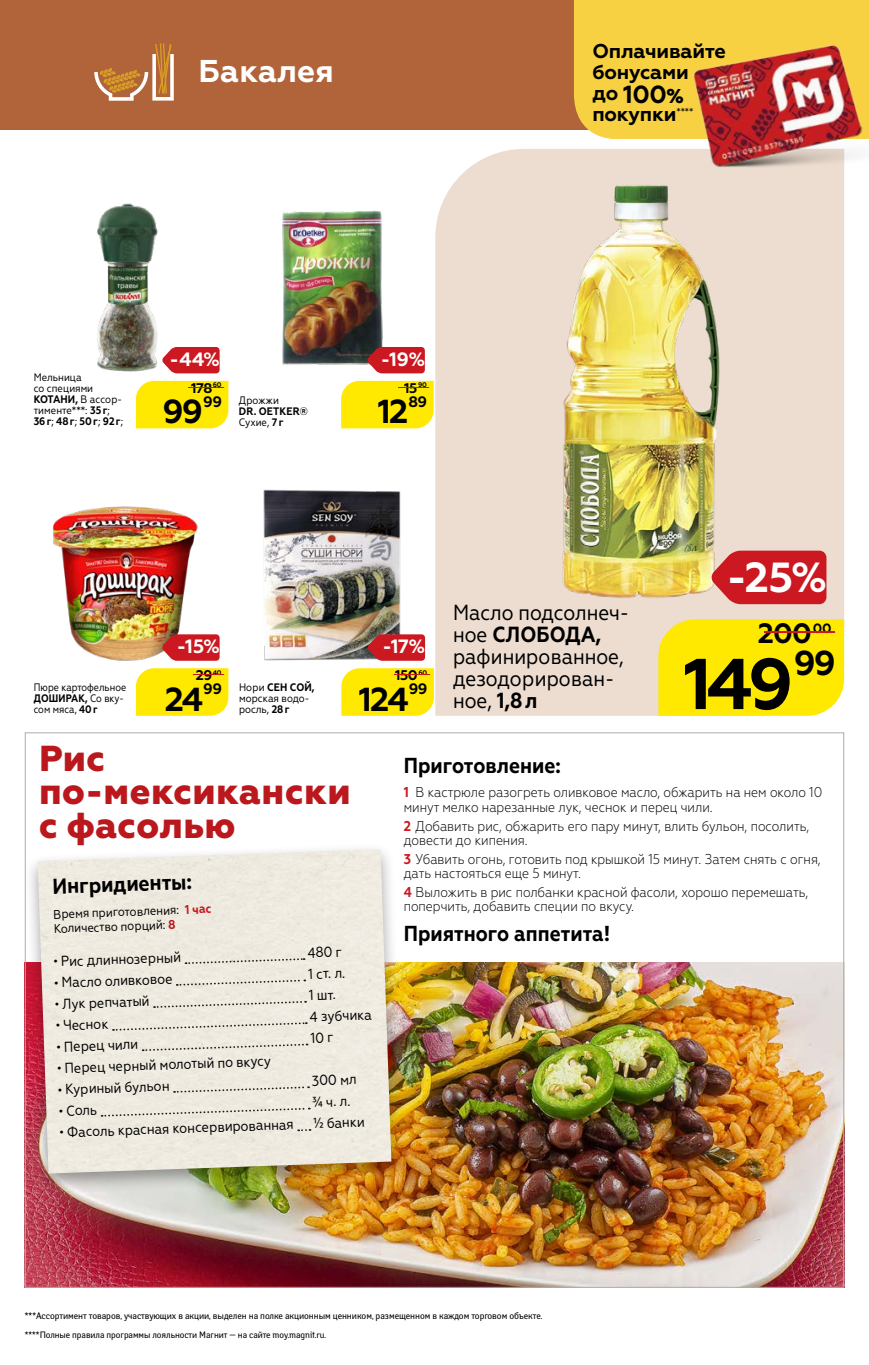
<style>
.page{position:relative;width:869px;height:1365px;background:#fff}
.page>*{position:absolute;margin:0;border:0;box-sizing:border-box;transform-origin:0 0}
.Цена_больше{font:700 71.75px "Geometria";color:#000}
.Скидка_больше{font:700 42px "Geometria";color:#fff}
.t1{font:800 36.05px/33.4px "Geometria";letter-spacing:.01em;color:#bb181d}
.Цена_коп_больше{font:700 34.48px "Geometria";color:#000}
.Цена{font:700 33.25px "Geometria";letter-spacing:-.055em;color:#000}
.t2{font:700 31.5px "Geometria";color:#fff}
.Цена_старая_больше{font:700 28px "Geometria";color:#000}
.t3{font:700 24.68px "Geometria";color:#000}
.t4{font:21.88px/21.9px "Geometria Narrow";color:#000}
.t5{font:700 21.7px "Geometria Narrow";color:#000}
.t6{font:700 19.95px/21px "Geometria";letter-spacing:-.01em;color:#000}
.Скидка{font:700 19.25px "Geometria";color:#fff}
.Цена_коп{font:700 15.05px "Geometria";letter-spacing:-.04em;color:#000}
.t7{font:14.53px "Geometria Narrow";color:#000}
.t8{font:300 14.17px/14.2px "Geometria Narrow";color:#000}
.Цена_старая{font:700 14px "Geometria";letter-spacing:-.03em;color:#000}
.Цена_старая_коп_боль{font:700 13.47px "Geometria";color:#000}
.t9{font:12.6px/14.5px "Geometria Narrow";color:#000}
.t10{font:10.85px/10.8px "Geometria Narrow";color:#000}
.t11{font:10.85px/10.8px "Geometria Narrow";color:#000;scale:.96 1}
.t12{font:9.45px "Yanus C";letter-spacing:-.005em;color:#000;scale:.95 1}
.t13{font:9.28px "Yanus C";letter-spacing:-.005em;color:#000;scale:.95 1}
.t14{font:7px "Geometria Narrow";color:#000}
.Цена_старая_коп{font:700 6.65px "Geometria";letter-spacing:-.03em;color:#000}
.s1{font-size:19.95px}
.s2{font-weight:800;font-size:19.95px}
.s3{font-weight:700}
.s4{font-weight:700;color:#cb1821}
.s5{font-weight:700;color:#bb181d}
.s6{font-size:12.6px}
</style>
<div class="page">
<img style="left:97px;top:203px;width:118px;height:171px">
<svg style="left:162px;top:347px;width:57px;height:26px"></svg>
<div style="left:136px;top:381px;width:92px;height:47px;background:#ffe900"></div>
<hr style="left:189px;top:387px;width:35px;height:1px;background:#cb1821">
<img style="left:53px;top:506px;width:157px;height:155px">
<svg style="left:162px;top:634px;width:57px;height:26px"></svg>
<div style="left:136px;top:668px;width:92px;height:47px;background:#ffe900"></div>
<hr style="left:193px;top:674px;width:31px;height:1px;background:#cb1821">
<img style="left:282px;top:210px;width:101px;height:155px">
<svg style="left:367px;top:347px;width:57px;height:26px"></svg>
<div style="left:341px;top:381px;width:92px;height:47px;background:#ffe900"></div>
<hr style="left:398px;top:387px;width:31px;height:1px;background:#cb1821">
<img style="left:263px;top:489px;width:155px;height:172px">
<svg style="left:367px;top:634px;width:58px;height:26px;background:#c12229"></svg>
<div style="left:341px;top:668px;width:92px;height:47px;background:#ffe900"></div>
<hr style="left:394px;top:674px;width:35px;height:1px;background:#cb1821">
<div style="left:435px;top:149px;width:408px;height:566px;background:#edddd0"></div>
<img style="left:435px;top:178px;width:408px;height:431px">
<svg style="left:710px;top:550px;width:116px;height:54px;background:#ce2e34"></svg>
<div style="left:658px;top:619px;width:185px;height:96px;background:#ffe900"></div>
<hr style="left:764px;top:631px;width:70px;height:2px;background:#cb1821">
<img style="left:27px;top:962px;width:814px;height:323px">
<div style="left:25px;top:842px;width:380px;height:352px;background:#000;opacity:.36"></div>
<img style="left:38px;top:849px;width:353px;height:324px">
<svg style="left:185px;top:957px;width:119px;height:7px"></svg>
<svg style="left:177px;top:978px;width:128px;height:8px"></svg>
<svg style="left:154px;top:999px;width:152px;height:9px"></svg>
<svg style="left:174px;top:1085px;width:135px;height:8px"></svg>
<svg style="left:101px;top:1106px;width:208px;height:11px;background:#e1ded3"></svg>
<svg style="left:298px;top:1128px;width:12px;height:3px"></svg>
<div style="left:0;top:0;width:868px;height:129px;background:#b16439"></div>
<svg style="left:94px;top:43px;width:80px;height:58px"></svg>
<div style="left:573px;top:0;width:295px;height:139px;background:#f8d143"></div>
<img style="left:651px;top:34px;width:217px;height:140px">
<svg style="left:113px;top:1021px;width:220px;height:30px;background:#e6e2d8"></svg>
<p class="t2" style="left:198px;top:52px;width:137px">Бакалея</p>
<p class="t6" style="left:592px;top:41px;width:135px">Оплачивайте бонусами</p>
<p class="t3" style="left:592px;top:79px;width:92px"><span class="s1">до</span> 100<span class="s2">%</span></p>
<p class="t6" style="left:592px;top:103px;width:102px">покупки<sup>****</sup></p>
<p class="t10" style="left:34px;top:372px;width:91px">Мельница<br>со специями<br><span class="s3">КОТАНИ,</span> В ассор&shy;тименте***: <span class="s3">35 г</span>;<br><span class="s3">36 г</span>; <span class="s3">48 г</span>; <span class="s3">50 г</span>; <span class="s3">92 г</span>;</p>
<p class="Скидка" style="left:169px;top:348px;width:52px">-44%</p>
<p class="Цена_старая" style="left:191px;top:379px;width:23px">178</p>
<p class="Цена_старая_коп" style="left:213px;top:381px;width:10px">60</p>
<p class="Цена" style="left:162px;top:392px;width:42px">99</p>
<p class="Цена_коп" style="left:203px;top:392px;width:20px">99</p>
<p class="t10" style="left:239px;top:395px;width:70px">Дрожжи<br><span class="s3">DR. OETKER®<br></span>Сухие, <span class="s3">7 г</span></p>
<p class="Скидка" style="left:381px;top:348px;width:46px">-19%</p>
<p class="Цена_старая" style="left:404px;top:379px;width:15px">15</p>
<p class="Цена_старая_коп" style="left:418px;top:381px;width:10px">90</p>
<p class="Цена" style="left:378px;top:392px;width:32px">12</p>
<p class="Цена_коп" style="left:408px;top:392px;width:20px">89</p>
<p class="t11" style="left:34px;top:682px;width:98px">Пюре картофельное<br><span class="s3">ДОШИРАК,</span> Со вку&shy;сом мяса, <span class="s3">40 г</span></p>
<p class="Скидка" style="left:177px;top:635px;width:45px">-15%</p>
<p class="Цена_старая" style="left:196px;top:666px;width:18px">29</p>
<p class="Цена_старая_коп" style="left:213px;top:668px;width:10px">40</p>
<p class="Цена" style="left:165px;top:679px;width:40px">24</p>
<p class="Цена_коп" style="left:203px;top:679px;width:20px">99</p>
<p class="t10" style="left:239px;top:682px;width:77px">Нори <span class="s3">СЕН СОЙ, </span>морская водо&shy;росль, <span class="s3">28 г</span></p>
<p class="Скидка" style="left:382px;top:635px;width:44px">-17%</p>
<p class="Цена_старая" style="left:395px;top:666px;width:24px">150</p>
<p class="Цена_старая_коп" style="left:418px;top:668px;width:10px">60</p>
<p class="Цена" style="left:358px;top:679px;width:51px">124</p>
<p class="Цена_коп" style="left:408px;top:679px;width:20px">99</p>
<p class="t4" style="left:453px;top:602px;width:178px">Масло подсолнеч&shy;ное <span class="s3">СЛОБОДА, </span>рафинированное, дезодорирован&shy;ное, <span class="s3">1,8 л</span></p>
<p class="t14" style="left:446px;top:651px;width:59px">низ всей подукции</p>
<p class="Скидка_больше" style="left:726px;top:552px;width:102px">-25%</p>
<p class="Цена_старая_больше" style="left:757px;top:616px;width:55px">200</p>
<p class="Цена_старая_коп_боль" style="left:812px;top:619px;width:20px">00</p>
<p class="Цена_больше" style="left:683px;top:641px;width:111px">149</p>
<p class="Цена_коп_больше" style="left:793px;top:642px;width:43px">99</p>
<p class="t1" style="left:39px;top:742px;width:313px">Рис по-мексикански с фасолью</p>
<p class="t5" style="left:52px;top:873px;width:141px;rotate:-2deg">Ингридиенты:</p>
<p class="t9" style="left:53px;top:906px;width:159px;rotate:-2deg">Время приготовления: <span class="s4">1 час<br></span>Количество порций: <span class="s5">8</span></p>
<p class="t7" style="left:53px;top:952px;width:129px;rotate:-2deg"><span class="s6">•</span> Рис длиннозерный</p>
<p class="t7" style="left:307px;top:943px;width:36px;rotate:-2deg">480 г</p>
<p class="t7" style="left:54px;top:974px;width:120px;rotate:-2deg"><span class="s6">•</span> Масло оливковое</p>
<p class="t7" style="left:308px;top:965px;width:43px;rotate:-2deg">1 ст.л.</p>
<p class="t5" style="left:403px;top:752px;width:158px">Приготовление:</p>
<p class="t8" style="left:403px;top:785px;width:420px"><span class="s4">1</span> В кастрюле разогреть оливковое масло, обжарить на нем около 10 минут мелко нарезанные лук, чеснок и перец чили.</p>
<p class="t8" style="left:403px;top:818px;width:407px"><span class="s4">2</span> Добавить рис, обжарить его пару минут, влить бульон, посолить, довести до кипения.</p>
<p class="t8" style="left:403px;top:851px;width:418px"><span class="s4">3</span> Убавить огонь, готовить под крышкой 15 минут. Затем снять с огня, дать настояться еще 5 минут.</p>
<p class="t8" style="left:403px;top:884px;width:406px"><span class="s4">4</span> Выложить в рис полбанки красной фасоли, хорошо перемешать, поперчить, добавить специи по вкусу.</p>
<p class="t5" style="left:403px;top:920px;width:208px">Приятного аппетита!</p>
<p class="t7" style="left:54px;top:995px;width:96px;rotate:-2deg"><span class="s6">•</span> Лук репчатый</p>
<p class="t7" style="left:55px;top:1016px;width:54px;rotate:-2deg"><span class="s6">•</span> Чеснок</p>
<p class="t7" style="left:308px;top:986px;width:32px;rotate:-2deg">1 шт.</p>
<p class="t7" style="left:309px;top:1008px;width:63px;rotate:-2deg">4 зубчика</p>
<p class="t7" style="left:56px;top:1038px;width:83px;rotate:-2deg"><span class="s6">•</span> Перец чили</p>
<p class="t7" style="left:57px;top:1059px;width:215px;rotate:-2deg"><span class="s6">•</span> Перец черный молотый по вкусу</p>
<p class="t7" style="left:57px;top:1080px;width:113px;rotate:-2deg"><span class="s6">•</span> Куриный бульон</p>
<p class="t7" style="left:311px;top:1072px;width:46px;rotate:-2deg">300 мл</p>
<p class="t7" style="left:312px;top:1093px;width:43px;rotate:-2deg">¾ ч.л.</p>
<p class="t7" style="left:58px;top:1102px;width:40px;rotate:-2deg"><span class="s6">•</span> Соль</p>
<p class="t7" style="left:59px;top:1123px;width:236px;rotate:-2deg"><span class="s6">•</span> Фасоль красная консервированная</p>
<p class="t7" style="left:313px;top:1114px;width:53px;rotate:-2deg">½ банки</p>
<p class="t12" style="left:25px;top:1309px;width:546px">***Ассортимент товаров, участвующих в акции, выделен на полке акционным ценником, размещенном в каждом торговом объекте.</p>
<p class="t13" style="left:25px;top:1328px;width:318px">****Полные правила программы лояльности Магнит — на сайте moy.magnit.ru.</p>
</div>
